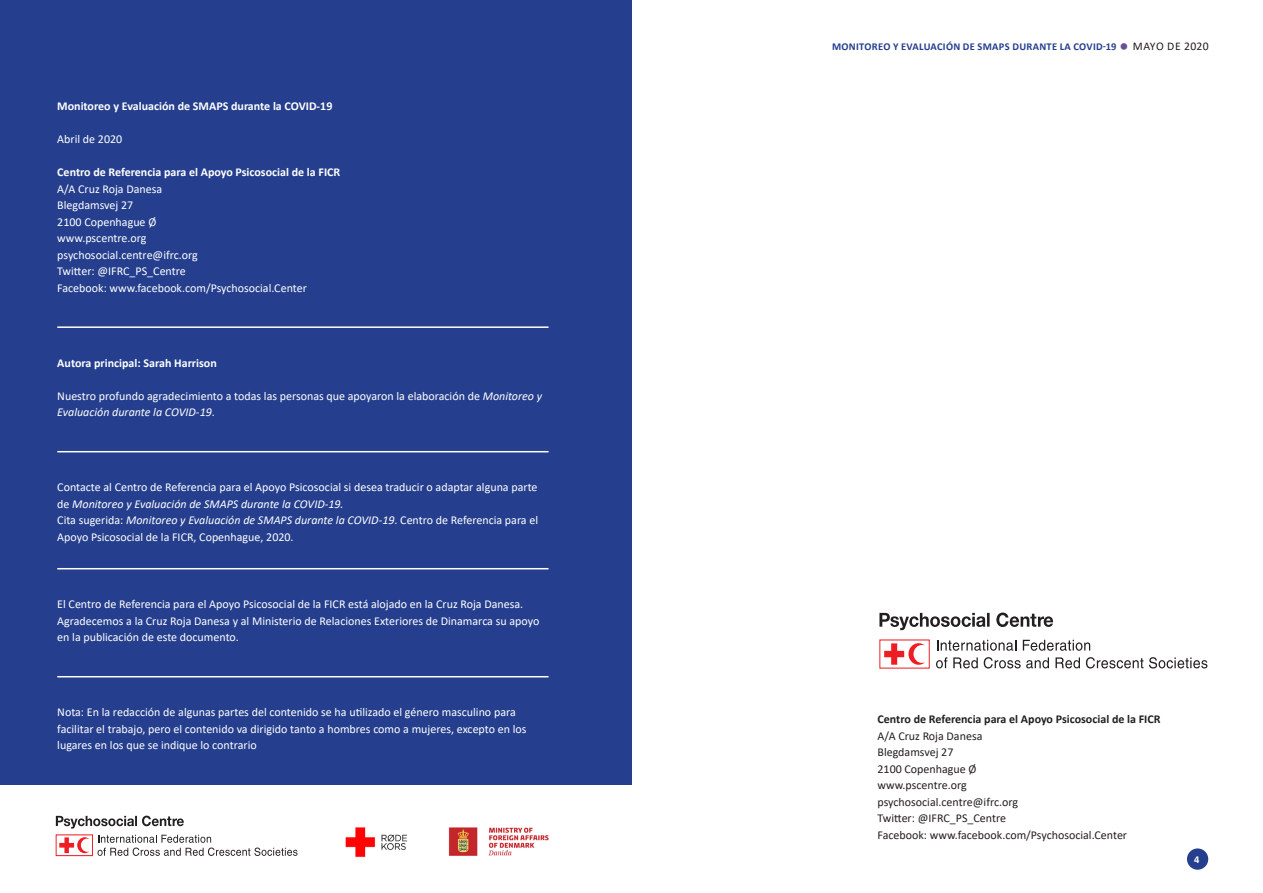
<style>
.page{position:relative;width:1263px;height:893px;background:#fff}
.page>*{position:absolute;margin:0;border:0;box-sizing:border-box;transform-origin:0 0}
.t1{font:12px/16.5px "Calibri";color:#fff}
.t2{font:12px "Calibri";color:#231f20}
.t3{font:700 12px "Calibri";color:#fff}
.t4{font:700 12px "Calibri";color:#231f20}
.t5{font:700 10.5px "Calibri";letter-spacing:.03em;color:#253f8e}
.t6{font:700 10.5px "Calibri";color:#fff}
.s1{font-style:italic}
.s2{font-weight:400;font-size:21px;color:#655191}
.s3{font-weight:400;font-size:11.7px;color:#231f20}
</style>
<div class="page">
<div style="left:1187px;top:848px;width:21px;height:22px;background:#253f8e;border-radius:50%"></div>
<div style="left:0;top:0;width:631px;height:784px;background:#253f8e"></div>
<hr style="left:57px;top:326px;width:492px;height:2px;background:#fff">
<hr style="left:57px;top:451px;width:492px;height:1px;background:#fff">
<hr style="left:57px;top:568px;width:492px;height:1px;background:#fff">
<hr style="left:57px;top:676px;width:492px;height:1px;background:#fff">
<svg style="left:937px;top:640px;width:79px;height:11px"></svg>
<svg style="left:1023px;top:640px;width:67px;height:11px"></svg>
<svg style="left:936px;top:657px;width:11px;height:11px"></svg>
<svg style="left:953px;top:657px;width:25px;height:11px"></svg>
<svg style="left:984px;top:657px;width:65px;height:11px"></svg>
<svg style="left:1055px;top:657px;width:25px;height:11px"></svg>
<svg style="left:1086px;top:657px;width:57px;height:11px"></svg>
<svg style="left:1149px;top:657px;width:58px;height:11px"></svg>
<svg style="left:884px;top:643px;width:41px;height:22px"></svg>
<svg style="left:879px;top:612px;width:174px;height:18px"></svg>
<svg style="left:98px;top:835px;width:199px;height:21px"></svg>
<svg style="left:55px;top:834px;width:38px;height:23px"></svg>
<svg style="left:59px;top:837px;width:30px;height:16px"></svg>
<div style="left:56px;top:834px;width:37px;height:22px;border:1px solid #ee1d23"></div>
<svg style="left:56px;top:816px;width:128px;height:13px"></svg>
<img style="left:345px;top:827px;width:63px;height:30px">
<img style="left:448px;top:827px;width:101px;height:29px">
<p class="t3" style="left:57px;top:98px;width:277px">Monitoreo y Evaluación de SMAPS durante la COVID-19</p>
<p class="t1" style="left:57px;top:131px;width:66px">Abril de 2020</p>
<p class="t3" style="left:57px;top:164px;width:285px">Centro de Referencia para el Apoyo Psicosocial de la FICR</p>
<p class="t1" style="left:57px;top:180px;width:106px">A/A Cruz Roja Danesa</p>
<p class="t1" style="left:57px;top:197px;width:77px">Blegdamsvej 27</p>
<p class="t1" style="left:57px;top:213px;width:101px">2100 Copenhague Ø</p>
<p class="t1" style="left:57px;top:230px;width:91px">www.pscentre.org</p>
<p class="t1" style="left:57px;top:246px;width:142px">psychosocial.centre@ifrc.org</p>
<p class="t1" style="left:57px;top:263px;width:130px">Twitter: @IFRC_PS_Centre</p>
<p class="t1" style="left:57px;top:279px;width:251px">Facebook: www.facebook.com/Psychosocial.Center</p>
<p class="t3" style="left:57px;top:354px;width:161px">Autora principal: Sarah Harrison</p>
<p class="t1" style="left:57px;top:387px;width:486px">Nuestro profundo agradecimiento a todas las personas que apoyaron la elaboración de <span class="s1">Monitoreo y<br>Evaluación durante la COVID-19</span>.</p>
<p class="t1" style="left:57px;top:479px;width:482px">Contacte al Centro de Referencia para el Apoyo Psicosocial si desea traducir o adaptar alguna parte de <span class="s1">Monitoreo y Evaluación de SMAPS durante la COVID-19.</span></p>
<p class="t1" style="left:57px;top:512px;width:482px">Cita sugerida: <span class="s1">Monitoreo y Evaluación de SMAPS durante la COVID-19</span>. Centro de Referencia para el<br>Apoyo Psicosocial de la FICR, Copenhague, 2020.</p>
<p class="t1" style="left:57px;top:596px;width:467px">El Centro de Referencia para el Apoyo Psicosocial de la FICR está alojado en la Cruz Roja Danesa.</p>
<p class="t1" style="left:57px;top:612px;width:484px">Agradecemos a la Cruz Roja Danesa y al Ministerio de Relaciones Exteriores de Dinamarca su apoyo en la publicación de este documento.</p>
<p class="t5" style="left:832px;top:39px;width:378px">MONITOREO Y EVALUACIÓN DE SMAPS DURANTE LA COVID-19 <span class="s2">•</span> <span class="s3">MAYO DE 2020</span></p>
<p class="t1" style="left:57px;top:704px;width:471px">Nota: En la redacción de algunas partes del contenido se ha utilizado el género masculino para facilitar el trabajo, pero el contenido va dirigido tanto a hombres como a mujeres, excepto en los lugares en los que se indique lo contrario</p>
<p class="t4" style="left:877px;top:711px;width:285px">Centro de Referencia para el Apoyo Psicosocial de la FICR</p>
<p class="t2" style="left:877px;top:728px;width:106px">A/A Cruz Roja Danesa</p>
<p class="t2" style="left:877px;top:744px;width:77px">Blegdamsvej 27</p>
<p class="t2" style="left:877px;top:761px;width:100px">2100 Copenhague Ø</p>
<p class="t2" style="left:877px;top:777px;width:91px">www.pscentre.org</p>
<p class="t2" style="left:877px;top:794px;width:142px">psychosocial.centre@ifrc.org</p>
<p class="t2" style="left:877px;top:810px;width:130px">Twitter: @IFRC_PS_Centre</p>
<p class="t2" style="left:877px;top:827px;width:251px">Facebook: www.facebook.com/Psychosocial.Center</p>
<p class="t6" style="left:1194px;top:852px;width:7px">4</p>
</div>
